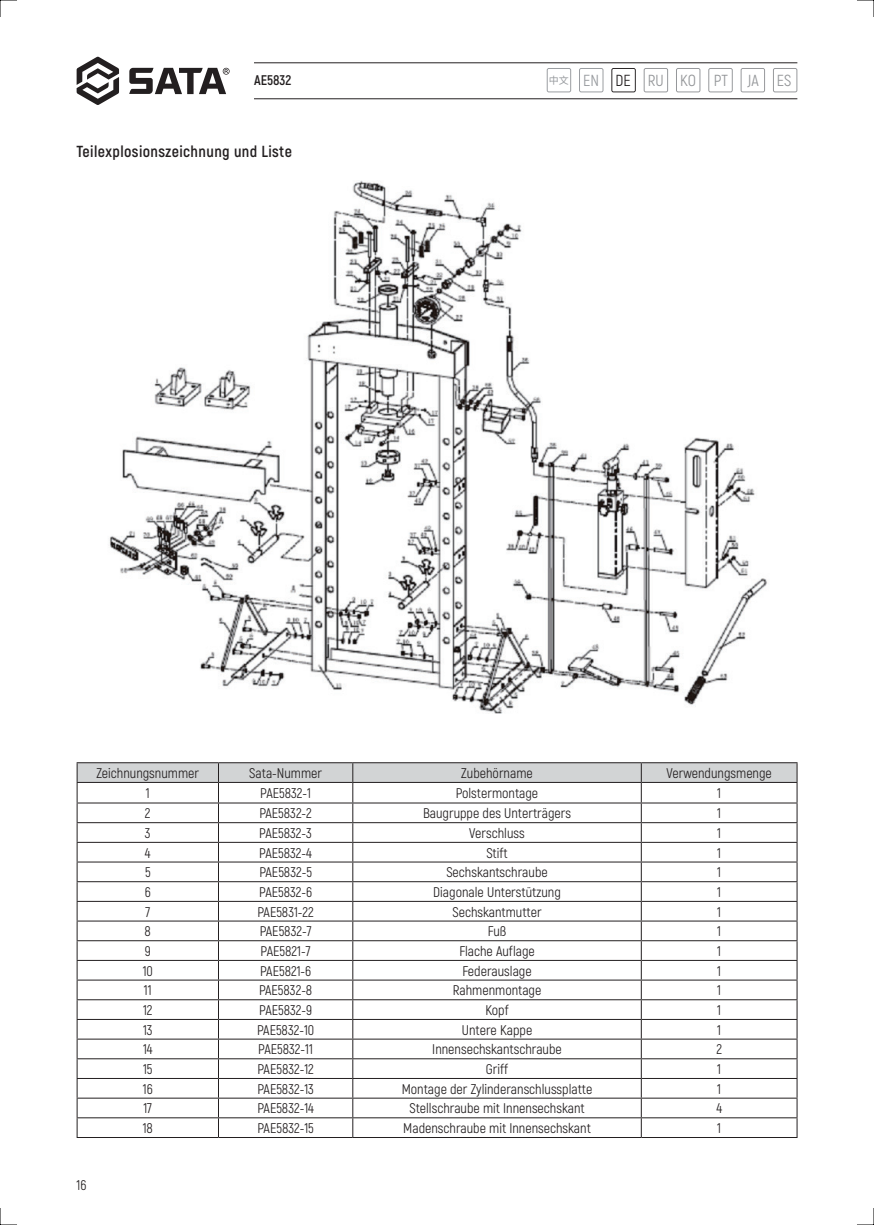
<style>
.page{position:relative;width:874px;height:1225px;background:#fff}
.page>*{position:absolute;margin:0;border:0;box-sizing:border-box;transform-origin:0 0}
.t1{font:700 16px "Akrobat";letter-spacing:.025em;color:#231f20}
.t2{font:16px "Akrobat";color:#939598}
.t3{font:14px "Akrobat";color:#231f20}
.t4{font:700 14px "Akrobat";color:#231f20}
.s1{font-family:"Source Han Sans CN";font-size:10px;color:#979a9e}
.s2{color:#979a9e}
.s3{color:#231f20}
</style>
<div class="page">
<svg style="left:77px;top:57px;width:42px;height:48px"></svg>
<svg style="left:129px;top:68px;width:100px;height:26px"></svg>
<hr style="left:254px;top:62px;width:543px;height:1px;background:#231f20">
<hr style="left:254px;top:98px;width:543px;height:1px;background:#231f20">
<hr style="left:77px;top:1137px;width:141px;height:1px;background:#231f20">
<hr style="left:218px;top:1137px;width:134px;height:1px;background:#231f20">
<hr style="left:352px;top:1137px;width:289px;height:1px;background:#231f20">
<hr style="left:641px;top:1137px;width:156px;height:1px;background:#231f20">
<svg style="left:77px;top:762px;width:720px;height:375px"></svg>
<hr style="left:77px;top:1019px;width:141px;height:1px;background:#231f20">
<hr style="left:218px;top:1019px;width:134px;height:1px;background:#231f20">
<hr style="left:352px;top:1019px;width:289px;height:1px;background:#231f20">
<hr style="left:641px;top:1019px;width:156px;height:1px;background:#231f20">
<svg style="left:773px;top:68px;width:24px;height:24px"></svg>
<svg style="left:708px;top:68px;width:24px;height:24px"></svg>
<svg style="left:643px;top:68px;width:24px;height:24px"></svg>
<svg style="left:579px;top:68px;width:24px;height:24px"></svg>
<svg style="left:740px;top:68px;width:24px;height:24px"></svg>
<svg style="left:676px;top:68px;width:24px;height:24px"></svg>
<svg style="left:611px;top:68px;width:24px;height:24px"></svg>
<svg style="left:546px;top:68px;width:25px;height:24px"></svg>
<img style="left:109px;top:181px;width:659px;height:533px">
<svg style="left:0;top:0;width:17px;height:17px"></svg>
<svg style="left:0;top:1208px;width:17px;height:17px"></svg>
<svg style="left:857px;top:0;width:17px;height:17px"></svg>
<svg style="left:857px;top:1208px;width:17px;height:17px"></svg>
<p class="t4" style="left:254px;top:71px;width:39px">AE5832</p>
<p class="t1" style="left:77px;top:142px;width:217px">Teilexplosionszeichnung und Liste</p>
<p class="t2" style="left:548px;top:71px;width:244px"><span class="s1">中文</span> <span class="s2">EN</span> <span class="s3">DE</span> RU KO PT JA ES</p>
<p class="t3" style="left:96px;top:764px;width:104px">Zeichnungsnummer</p>
<p class="t3" style="left:249px;top:764px;width:74px">Sata-Nummer</p>
<p class="t3" style="left:461px;top:764px;width:73px">Zubehörname</p>
<p class="t3" style="left:666px;top:764px;width:107px">Verwendungsmenge</p>
<p class="t3" style="left:146px;top:785px;width:5px">1</p>
<p class="t3" style="left:260px;top:785px;width:52px">PAE5832-1</p>
<p class="t3" style="left:455px;top:785px;width:84px">Polstermontage</p>
<p class="t3" style="left:716px;top:785px;width:5px">1</p>
<p class="t3" style="left:145px;top:805px;width:7px">2</p>
<p class="t3" style="left:259px;top:805px;width:54px">PAE5832-2</p>
<p class="t3" style="left:423px;top:805px;width:149px">Baugruppe des Unterträgers</p>
<p class="t3" style="left:716px;top:805px;width:5px">1</p>
<p class="t3" style="left:145px;top:824px;width:7px">3</p>
<p class="t3" style="left:259px;top:824px;width:54px">PAE5832-3</p>
<p class="t3" style="left:469px;top:824px;width:57px">Verschluss</p>
<p class="t3" style="left:716px;top:824px;width:5px">1</p>
<p class="t3" style="left:145px;top:844px;width:7px">4</p>
<p class="t3" style="left:259px;top:844px;width:54px">PAE5832-4</p>
<p class="t3" style="left:486px;top:844px;width:23px">Stift</p>
<p class="t3" style="left:716px;top:844px;width:5px">1</p>
<p class="t3" style="left:145px;top:864px;width:7px">5</p>
<p class="t3" style="left:259px;top:864px;width:54px">PAE5832-5</p>
<p class="t3" style="left:446px;top:864px;width:103px">Sechskantschraube</p>
<p class="t3" style="left:716px;top:864px;width:5px">1</p>
<p class="t3" style="left:145px;top:883px;width:8px">6</p>
<p class="t3" style="left:259px;top:883px;width:54px">PAE5832-6</p>
<p class="t3" style="left:433px;top:883px;width:129px">Diagonale Unterstützung</p>
<p class="t3" style="left:716px;top:883px;width:5px">1</p>
<p class="t3" style="left:145px;top:903px;width:6px">7</p>
<p class="t3" style="left:257px;top:903px;width:58px">PAE5831-22</p>
<p class="t3" style="left:452px;top:903px;width:91px">Sechskantmutter</p>
<p class="t3" style="left:716px;top:903px;width:5px">1</p>
<p class="t3" style="left:144px;top:923px;width:8px">8</p>
<p class="t3" style="left:259px;top:923px;width:53px">PAE5832-7</p>
<p class="t3" style="left:487px;top:923px;width:20px">Fuß</p>
<p class="t3" style="left:716px;top:923px;width:5px">1</p>
<p class="t3" style="left:145px;top:942px;width:8px">9</p>
<p class="t3" style="left:260px;top:942px;width:52px">PAE5821-7</p>
<p class="t3" style="left:459px;top:942px;width:77px">Flache Auflage</p>
<p class="t3" style="left:717px;top:942px;width:5px">1</p>
<p class="t3" style="left:143px;top:962px;width:12px">10</p>
<p class="t3" style="left:260px;top:962px;width:53px">PAE5821-6</p>
<p class="t3" style="left:462px;top:962px;width:71px">Federauslage</p>
<p class="t3" style="left:717px;top:962px;width:5px">1</p>
<p class="t3" style="left:144px;top:982px;width:9px">11</p>
<p class="t3" style="left:259px;top:982px;width:55px">PAE5832-8</p>
<p class="t3" style="left:452px;top:982px;width:90px">Rahmenmontage</p>
<p class="t3" style="left:717px;top:982px;width:5px">1</p>
<p class="t3" style="left:143px;top:1001px;width:11px">12</p>
<p class="t3" style="left:259px;top:1001px;width:54px">PAE5832-9</p>
<p class="t3" style="left:485px;top:1001px;width:25px">Kopf</p>
<p class="t3" style="left:717px;top:1001px;width:5px">1</p>
<p class="t3" style="left:143px;top:1021px;width:11px">13</p>
<p class="t3" style="left:257px;top:1021px;width:59px">PAE5832-10</p>
<p class="t3" style="left:461px;top:1021px;width:72px">Untere Kappe</p>
<p class="t3" style="left:717px;top:1021px;width:5px">1</p>
<p class="t3" style="left:143px;top:1041px;width:11px">14</p>
<p class="t3" style="left:258px;top:1041px;width:56px">PAE5832-11</p>
<p class="t3" style="left:432px;top:1041px;width:131px">Innensechskantschraube</p>
<p class="t3" style="left:716px;top:1041px;width:7px">2</p>
<p class="t3" style="left:143px;top:1060px;width:11px">15</p>
<p class="t3" style="left:257px;top:1060px;width:58px">PAE5832-12</p>
<p class="t3" style="left:485px;top:1060px;width:24px">Griff</p>
<p class="t3" style="left:717px;top:1060px;width:5px">1</p>
<p class="t3" style="left:143px;top:1080px;width:11px">16</p>
<p class="t3" style="left:257px;top:1080px;width:58px">PAE5832-13</p>
<p class="t3" style="left:401px;top:1080px;width:192px">Montage der Zylinderanschlussplatte</p>
<p class="t3" style="left:717px;top:1080px;width:5px">1</p>
<p class="t3" style="left:143px;top:1100px;width:10px">17</p>
<p class="t3" style="left:257px;top:1100px;width:58px">PAE5832-14</p>
<p class="t3" style="left:409px;top:1100px;width:176px">Stellschraube mit Innensechskant</p>
<p class="t3" style="left:716px;top:1100px;width:7px">4</p>
<p class="t3" style="left:143px;top:1119px;width:12px">18</p>
<p class="t3" style="left:257px;top:1119px;width:58px">PAE5832-15</p>
<p class="t3" style="left:403px;top:1119px;width:189px">Madenschraube mit Innensechskant</p>
<p class="t3" style="left:716px;top:1119px;width:5px">1</p>
<p class="t3" style="left:77px;top:1177px;width:11px">16</p>
</div>
